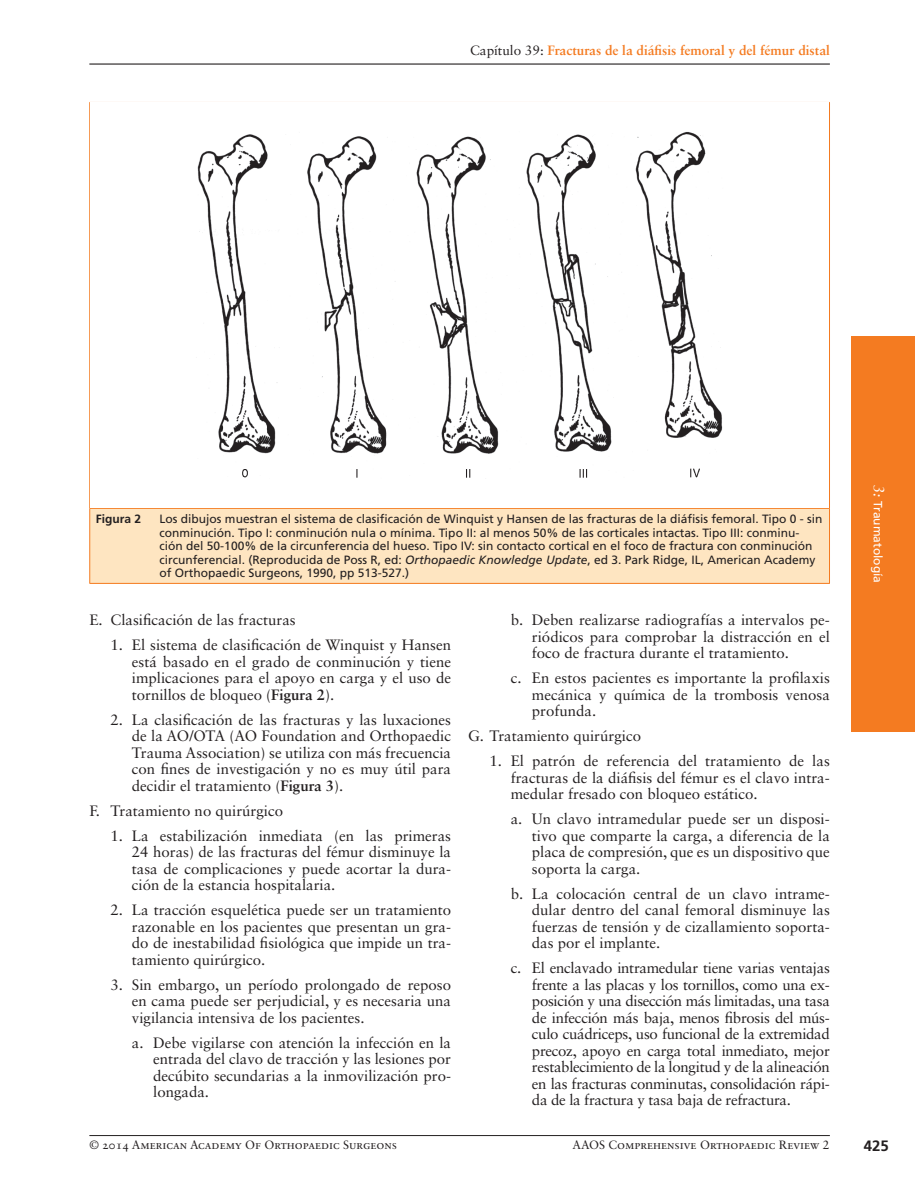
<style>
.page{position:relative;width:915px;height:1191px;background:#fff}
.page>*{position:absolute;margin:0;border:0;box-sizing:border-box;transform-origin:0 0}
.t1{font:15px/16.5px "Sabon LT Std";color:#231f20;text-align:justify}
.t2{font:700 15px "Frutiger LT Std";color:#231f20}
.t3{font:700 13.5px "Sabon LT Std";color:#f47b21}
.t4{font:12px/13.5px "Frutiger LT Std";color:#231f20}
.t5{font:12px "Sabon LT Std";color:#231f20}
.t6{font:12px "Frutiger LT Std";color:#fff}
.t7{font:700 12px "Frutiger LT Std";color:#231f20}
.s1{font-weight:400;color:#231f20}
.s2{font-style:italic}
.s3{font-weight:700}
.s4{font-family:"Sabon LT Std";font-style:italic;font-size:15px}
</style>
<div class="page">
<hr style="left:89px;top:63px;width:740px;height:2px;background:#231f20">
<hr style="left:89px;top:1135px;width:740px;height:1px;background:#231f20">
<div style="left:850px;top:336px;width:64px;height:395px;background:#f47b21"></div>
<div style="left:90px;top:508px;width:739px;height:75px;background:#fee5c1"></div>
<hr style="left:89px;top:103px;width:1px;height:405px;background:#f47b21">
<hr style="left:89px;top:102px;width:740px;height:1px;background:#f47b21">
<hr style="left:828px;top:103px;width:1px;height:405px;background:#f47b21">
<hr style="left:89px;top:509px;width:1px;height:74px;background:#f47b21">
<hr style="left:89px;top:508px;width:740px;height:1px;background:#f47b21">
<hr style="left:828px;top:509px;width:1px;height:74px;background:#f47b21">
<hr style="left:89px;top:583px;width:740px;height:1px;background:#f47b21">
<img style="left:197px;top:132px;width:526px;height:346px">
<p class="t3" style="left:470px;top:42px;width:361px"><span class="s1">Capítulo 39:</span> Fracturas de la diáfisis femoral y del fémur distal</p>
<p class="t7" style="left:96px;top:512px;width:47px">Figura 2</p>
<p class="t4" style="left:159px;top:512px;width:664px">Los dibujos muestran el sistema de clasificación de Winquist y Hansen de las fracturas de la diáfisis femoral. Tipo 0 - sin conminución. Tipo I: conminución nula o mínima. Tipo II: al menos 50% de las corticales intactas. Tipo III: conminu&shy;ción del 50-100% de la circunferencia del hueso. Tipo IV: sin contacto cortical en el foco de fractura con conminución circunferencial. (Reproducida de Poss R, ed: <span class="s2">Orthopaedic Knowledge Update</span>, ed 3. Park Ridge, IL, American Academy of Orthopaedic Surgeons, 1990, pp 513-527.)</p>
<p class="t1" style="left:89px;top:611px;width:208px">E. Clasificación de las fracturas</p>
<p class="t1" style="left:132px;top:636px;width:320px;text-indent:-21px">1. El sistema de clasificación de Winquist y Hansen está basado en el grado de conminución y tiene implicaciones para el apoyo en carga y el uso de tornillos de bloqueo (<span class="s3">Figura 2</span>).</p>
<p class="t1" style="left:132px;top:711px;width:320px;text-indent:-21px">2. La clasificación de las fracturas y las luxaciones de la AO/OTA (AO Foundation and Orthopaedic Trauma Association) se utiliza con más frecuencia con fines de investigación y no es muy útil para decidir el tratamiento (<span class="s3">Figura 3</span>).</p>
<p class="t1" style="left:89px;top:802px;width:195px">F. Tratamiento no quirúrgico</p>
<p class="t1" style="left:132px;top:827px;width:320px;text-indent:-21px">1. La estabilización inmediata (en las primeras 24 horas) de las fracturas del fémur disminuye la tasa de complicaciones y puede acortar la dura&shy;ción de la estancia hospitalaria.</p>
<p class="t1" style="left:132px;top:901px;width:320px;text-indent:-21px">2. La tracción esquelética puede ser un tratamiento razonable en los pacientes que presentan un gra&shy;do de inestabilidad fisiológica que impide un tra&shy;tamiento quirúrgico.</p>
<p class="t1" style="left:132px;top:976px;width:320px;text-indent:-21px">3. Sin embargo, un período prolongado de reposo en cama puede ser perjudicial, y es necesaria una vigilancia intensiva de los pacientes.</p>
<p class="t1" style="left:153px;top:1034px;width:299px;text-indent:-21px">a. Debe vigilarse con atención la infección en la entrada del clavo de tracción y las lesiones por decúbito secundarias a la inmovilización pro&shy;longada.</p>
<p class="t1" style="left:531px;top:611px;width:299px;text-indent:-21px">b. Deben realizarse radiografías a intervalos pe&shy;riódicos para comprobar la distracción en el foco de fractura durante el tratamiento.</p>
<p class="t1" style="left:531px;top:669px;width:299px;text-indent:-21px">c. En estos pacientes es importante la profilaxis mecánica y química de la trombosis venosa profunda.</p>
<p class="t1" style="left:468px;top:727px;width:174px">G. Tratamiento quirúrgico</p>
<p class="t1" style="left:510px;top:752px;width:320px;text-indent:-21px">1. El patrón de referencia del tratamiento de las fracturas de la diáfisis del fémur es el clavo intra&shy;medular fresado con bloqueo estático.</p>
<p class="t1" style="left:531px;top:810px;width:299px;text-indent:-21px">a. Un clavo intramedular puede ser un disposi&shy;tivo que comparte la carga, a diferencia de la placa de compresión, que es un dispositivo que soporta la carga.</p>
<p class="t1" style="left:531px;top:885px;width:299px;text-indent:-21px">b. La colocación central de un clavo intrame&shy;dular dentro del canal femoral disminuye las fuerzas de tensión y de cizallamiento soporta&shy;das por el implante.</p>
<p class="t1" style="left:531px;top:959px;width:299px;text-indent:-21px">c. El enclavado intramedular tiene varias ventajas frente a las placas y los tornillos, como una ex&shy;posición y una disección más limitadas, una tasa de infección más baja, menos fibrosis del mús&shy;culo cuádriceps, uso funcional de la extremidad precoz, apoyo en carga total inmediato, mejor restablecimiento de la longitud y de la alineación en las fracturas conminutas, consolidación rápi&shy;da de la fractura y tasa baja de refractura.</p>
<p class="t6" style="left:884px;top:484px;width:100px;rotate:90deg"><span class="s4">3:</span> Traumatología</p>
<p class="t5" style="left:89px;top:1137px;width:309px">© 2014 American Academy Of Orthopaedic Surgeons</p>
<p class="t5" style="left:572px;top:1137px;width:18px">Aaos</p>
<p class="t5" style="left:608px;top:1137px;width:222px">Comprehensive Orthopaedic Review 2</p>
<p class="t2" style="left:863px;top:1136px;width:27px">425</p>
</div>
